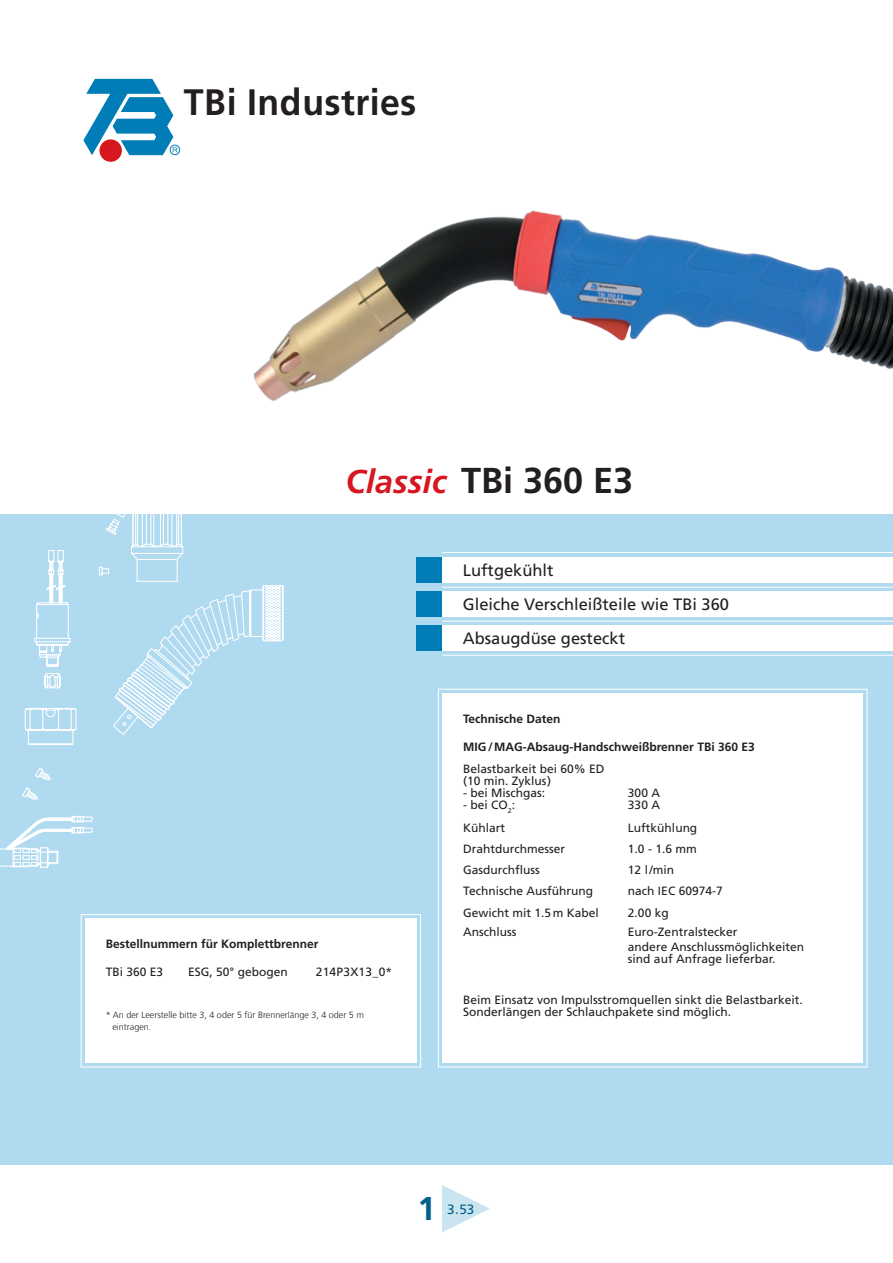
<style>
.page{position:relative;width:893px;height:1263px;background:#fff}
.page>*{position:absolute;margin:0;border:0;box-sizing:border-box;transform-origin:0 0}
.t1{font:700 36.75px "Frutiger";color:#231f20}
.t2{font:700 36px "Frutiger LT Std";color:#231f20}
.t3{font:700 33px "Frutiger LT Std";color:#006089}
.t4{font:16.5px/34px "Frutiger LT Std";color:#231f20}
.t5{font:13.5px "Frutiger LT Std";color:#006089}
.t6{font:12px/12px "Frutiger LT Std";color:#231f20}
.t7{font:700 12px "Frutiger LT Std";color:#231f20}
.t8{font:12px "Frutiger LT Std";letter-spacing:.02em;color:#231f20}
.t9{font:300 9px/12px "Frutiger";color:#231f20}
.s1{font-style:italic;font-size:33px;color:#d7171f}
.s2{font-family:"Times New Roman";font-weight:400;font-size:67.5px;color:#cae4f0}
</style>
<div class="page">
<div style="left:0;top:514px;width:893px;height:651px;background:#b0daef"></div>
<svg style="left:24px;top:514px;width:260px;height:231px"></svg>
<svg style="left:0;top:816px;width:93px;height:52px"></svg>
<svg style="left:22px;top:768px;width:29px;height:32px"></svg>
<svg style="left:80px;top:914px;width:341px;height:154px;background:#f9fcfd"></svg>
<svg style="left:438px;top:688px;width:430px;height:380px"></svg>
<div style="left:417px;top:557px;width:476px;height:25px;background:#fff"></div>
<div style="left:417px;top:557px;width:25px;height:25px;background:#007cb6"></div>
<hr style="left:442px;top:552px;width:451px;height:1px;background:#fff">
<div style="left:417px;top:591px;width:476px;height:25px;background:#fff"></div>
<div style="left:417px;top:591px;width:25px;height:25px;background:#007cb6"></div>
<hr style="left:442px;top:587px;width:451px;height:1px;background:#fff">
<div style="left:417px;top:625px;width:476px;height:26px;background:#fff"></div>
<div style="left:417px;top:625px;width:25px;height:26px;background:#007cb6"></div>
<hr style="left:442px;top:621px;width:451px;height:1px;background:#fff">
<hr style="left:442px;top:655px;width:451px;height:1px;background:#fff">
<div style="left:442px;top:693px;width:421px;height:370px;background:#fff"></div>
<img style="left:253px;top:210px;width:640px;height:191px">
<div style="left:99px;top:139px;width:23px;height:23px;background:#d7171f;border-radius:50%"></div>
<div style="left:170px;top:145px;width:10px;height:10px;border:1px solid #007cb6;border-radius:50%"></div>
<svg style="left:83px;top:79px;width:95px;height:76px"></svg>
<h1 class="t1" style="left:184px;top:81px;width:234px">TBi Industries</h1>
<h2 class="t2" style="left:346px;top:459px;width:289px"><span class="s1">Classic</span> TBi 360 E3</h2>
<p class="t7" style="left:106px;top:937px;width:214px">Bestellnummern für Komplettbrenner</p>
<p class="t6" style="left:106px;top:966px;width:59px">TBi 360 E3</p>
<p class="t6" style="left:188px;top:966px;width:101px">ESG, 50° gebogen</p>
<p class="t8" style="left:316px;top:965px;width:78px">214P3X13_0*</p>
<p class="t9" style="left:112px;top:1009px;width:253px;text-indent:-7px">* An der Leerstelle bitte 3, 4 oder 5 für Brennerlänge 3, 4 oder 5 m eintragen.</p>
<h3 class="t4" style="left:463px;top:553px;width:268px">Luftgekühlt<br>Gleiche Verschleißteile wie TBi 360<br>Absaugdüse gesteckt</h3>
<p class="t7" style="left:463px;top:712px;width:99px">Technische Daten</p>
<p class="t7" style="left:463px;top:739px;width:293px">MIG/MAG-Absaug-Handschweißbrenner TBi 360 E3</p>
<p class="t6" style="left:463px;top:763px;width:143px">Belastbarkeit bei 60% ED (10 min. Zyklus)</p>
<p class="t6" style="left:463px;top:787px;width:84px">- bei Mischgas:</p>
<p class="t6" style="left:463px;top:799px;width:53px">- bei CO<sub>2</sub>:</p>
<p class="t6" style="left:628px;top:787px;width:34px">300 A<br>330 A</p>
<p class="t6" style="left:463px;top:821px;width:44px">Kühlart</p>
<p class="t6" style="left:628px;top:821px;width:71px">Luftkühlung</p>
<p class="t6" style="left:463px;top:843px;width:104px">Drahtdurchmesser</p>
<p class="t6" style="left:628px;top:843px;width:70px">1.0 - 1.6 mm</p>
<p class="t6" style="left:463px;top:864px;width:78px">Gasdurchfluss</p>
<p class="t6" style="left:628px;top:864px;width:48px">12 l/min</p>
<p class="t6" style="left:463px;top:885px;width:131px">Technische Ausführung</p>
<p class="t6" style="left:628px;top:885px;width:96px">nach IEC 60974-7</p>
<p class="t6" style="left:463px;top:906px;width:137px">Gewicht mit 1.5m Kabel</p>
<p class="t6" style="left:628px;top:906px;width:42px">2.00 kg</p>
<p class="t6" style="left:463px;top:926px;width:55px">Anschluss</p>
<p class="t6" style="left:628px;top:924px;width:178px;line-height:15px">Euro-Zentralstecker<br>andere Anschlussmöglichkeiten</p>
<p class="t6" style="left:628px;top:953px;width:149px">sind auf Anfrage lieferbar.</p>
<p class="t6" style="left:463px;top:994px;width:341px">Beim Einsatz von Impulsstromquellen sinkt die Belastbarkeit.<br>Sonderlängen der Schlauchpakete sind möglich.</p>
<h3 class="t3" style="left:417px;top:1189px;width:83px">1<span class="s2">►</span></h3>
<p class="t5" style="left:447px;top:1201px;width:29px">3.53</p>
</div>
